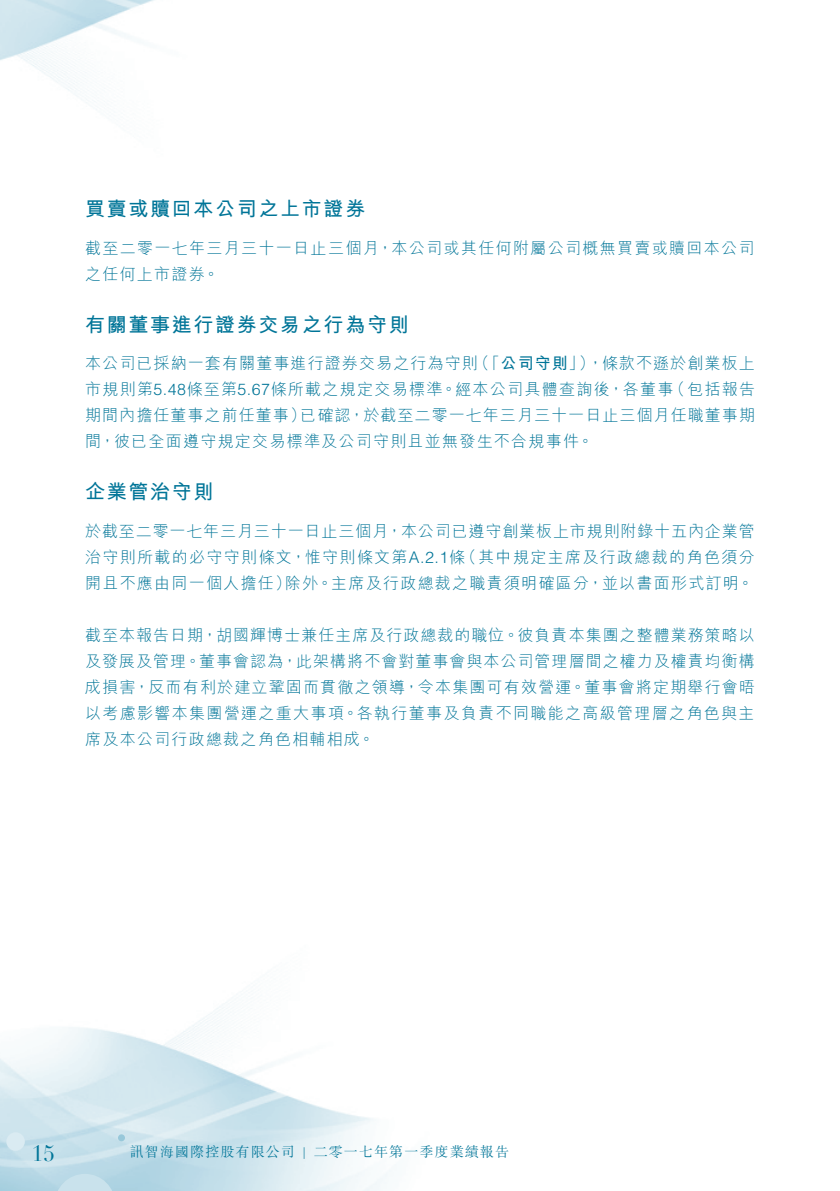
<style>
.page{position:relative;width:840px;height:1191px;background:#fff}
.page>*{position:absolute;margin:0;border:0;box-sizing:border-box;transform-origin:0 0}
.t1{font:22px "Didot LT Std";color:#007598}
.t2{font:700 20px "M Hei HK";letter-spacing:.085em;color:#007598}
.Body_Text{font:300 16px/26px "M Hei HK";letter-spacing:.08em;color:#007598}
.Body_Text-2{font:300 16px/26px "M Hei HK";letter-spacing:.055em;color:#007598;text-align:right}
.t3{font:300 14px "M Sung HK";letter-spacing:.08em;color:#007598}
.s1{font-weight:700}
.s2{font-family:"Helvetica LT Std"}
</style>
<div class="page">
<img style="left:0;top:0;width:154px;height:103px">
<div style="left:6px;top:1132px;width:19px;height:18px;background:#daebf2;border-radius:50%"></div>
<svg style="left:55px;top:1173px;width:60px;height:18px"></svg>
<div style="left:118px;top:1134px;width:7px;height:7px;background:#98c8da;border-radius:50%"></div>
<p class="t2" style="left:85px;top:194px;width:281px">買賣或贖回本公司之上市證券</p>
<p class="Body_Text" style="left:85px;top:235px;width:670px">截至二零一七年三月三十一日止三個月，本公司或其任何附屬公司概無買賣或贖回本公司之任何上市證券。</p>
<p class="t2" style="left:85px;top:310px;width:325px">有關董事進行證券交易之行為守則</p>
<p class="Body_Text" style="left:587px;top:350px;width:169px">，條款不遜於創業板上</p>
<p class="Body_Text" style="left:473px;top:350px;width:123px">（「<span class="s1">公司守則</span>」）</p>
<p class="Body_Text" style="left:85px;top:350px;width:394px">本公司已採納一套有關董事進行證券交易之行為守則</p>
<p class="Body_Text" style="left:668px;top:376px;width:87px">（包括報告</p>
<p class="Body_Text" style="left:300px;top:376px;width:456px;text-indent:-215px">市規則第<span class="s2">5.48</span>條至第<span class="s2">5.67</span>條所載之規定交易標準。經本公司具體查詢後，各董事<br>已確認，於截至二零一七年三月三十一日止三個月任職董事期</p>
<p class="Body_Text" style="left:85px;top:402px;width:509px">期間內擔任董事之前任董事）<br>間，彼已全面遵守規定交易標準及公司守則且並無發生不合規事件。</p>
<p class="t2" style="left:85px;top:477px;width:130px">企業管治守則</p>
<p class="Body_Text-2" style="left:85px;top:517px;width:670px">於截至二零一七年三月三十一日止三個月，本公司已遵守創業板上市規則附錄十五內企業管（其中規定主席及行政總裁的角色須分</p>
<p class="Body_Text" style="left:285px;top:543px;width:469px;text-indent:-200px">治守則所載的必守守則條文，惟守則條文第<span class="s2">A.2.1</span>條<br>除外。主席及行政總裁之職責須明確區分，並以書面形式訂明。</p>
<p class="Body_Text" style="left:85px;top:569px;width:207px">開且不應由同一個人擔任）</p>
<p class="Body_Text" style="left:85px;top:621px;width:671px;text-align:justify">截至本報告日期，胡國輝博士兼任主席及行政總裁的職位。彼負責本集團之整體業務策略以及發展及管理。董事會認為，此架構將不會對董事會與本公司管理層間之權力及權責均衡構成損害，反而有利於建立鞏固而貫徹之領導，令本集團可有效營運。董事會將定期舉行會晤以考慮影響本集團營運之重大事項。各執行董事及負責不同職能之高級管理層之角色與主席及本公司行政總裁之角色相輔相成。</p>
<h1 class="t1" style="left:32px;top:1139px;width:24px">15</h1>
<p class="t3" style="left:130px;top:1142px;width:380px">訊智海國際控股有限公司 | 二零一七年第一季度業績報告</p>
</div>
